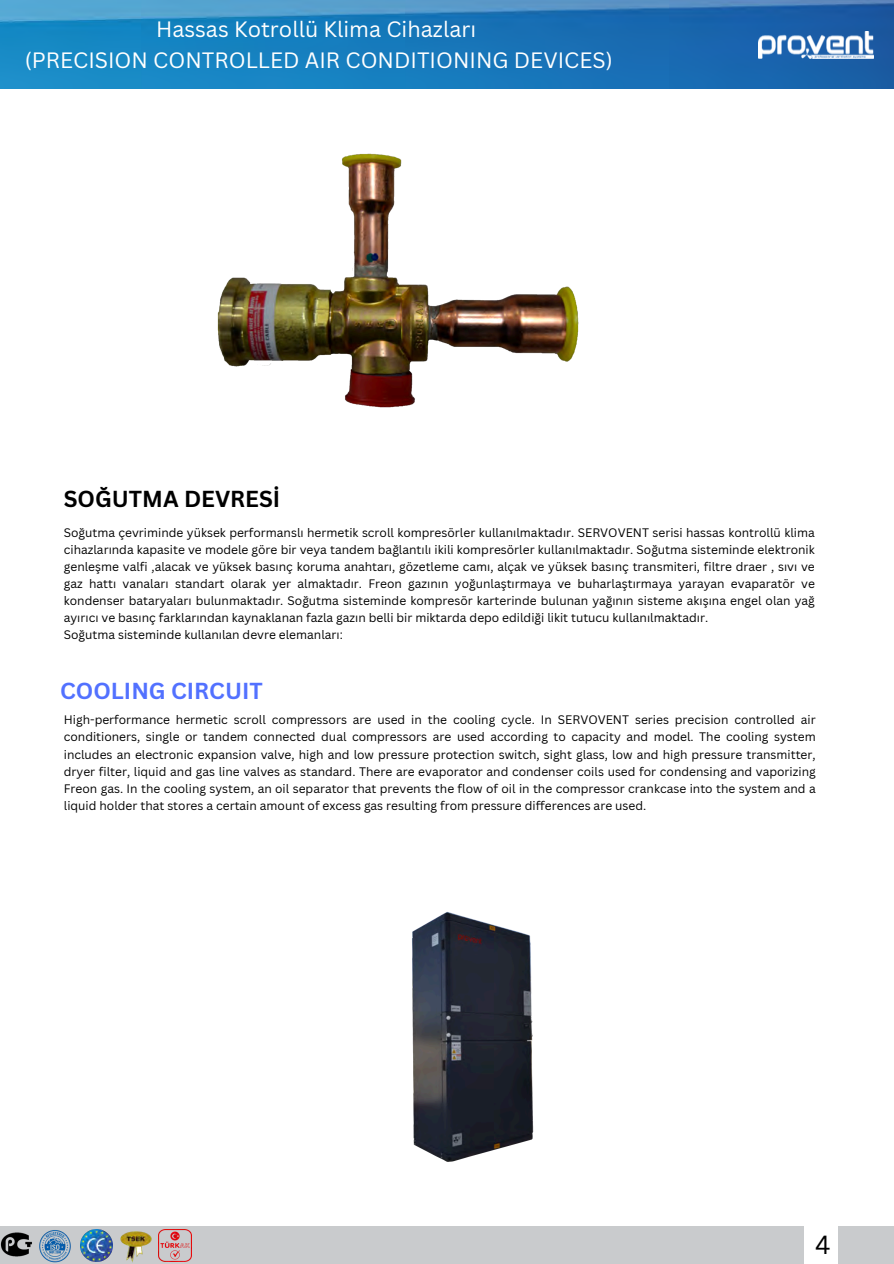
<style>
.page{position:relative;width:894px;height:1264px;background:#fff}
.page>*{position:absolute;margin:0;border:0;box-sizing:border-box;transform-origin:0 0}
.t1{font:25.5px "Canva Sans";color:#000}
.t2{font:700 22.5px "Canva Sans";color:#000}
.t3{font:700 22.5px "Canva Sans";color:#5271ff}
.t4{font:21.6px/30.3px "Canva Sans";color:#fff;text-align:center}
.t5{font:12px/17px "Canva Sans";color:#000;text-align:justify}
</style>
<div class="page">
<img style="left:0;top:0;width:893px;height:89px">
<img style="left:758px;top:31px;width:115px;height:27px">
<div style="left:0;top:1226px;width:803px;height:37px;background:#c9cbcd"></div>
<img style="left:309px;top:911px;width:277px;height:331px">
<img style="left:117px;top:1228px;width:38px;height:35px">
<img style="left:87px;top:1229px;width:25px;height:32px">
<img style="left:22px;top:1226px;width:65px;height:37px">
<img style="left:159px;top:1228px;width:32px;height:33px">
<img style="left:0;top:1226px;width:34px;height:36px">
<img style="left:217px;top:153px;width:362px;height:255px">
<p class="t4" style="left:25px;top:14px;width:589px">Hassas Kotrollü Klima Cihazları<br>(PRECISION CONTROLLED AIR CONDITIONING DEVICES)</p>
<p class="t2" style="left:64px;top:482px;width:218px">SOĞUTMA DEVRESİ</p>
<p class="t5" style="left:64px;top:523px;width:752px">Soğutma çevriminde yüksek performanslı hermetik scroll kompresörler kullanılmaktadır. SERVOVENT serisi hassas kontrollü klima cihazlarında kapasite ve modele göre bir veya tandem bağlantılı ikili kompresörler kullanılmaktadır. Soğutma sisteminde elektronik genleşme valfi ,alacak ve yüksek basınç koruma anahtarı, gözetleme camı, alçak ve yüksek basınç transmiteri, filtre draer , sıvı ve gaz hattı vanaları standart olarak yer almaktadır. Freon gazının yoğunlaştırmaya ve buharlaştırmaya yarayan evaparatör ve kondenser bataryaları bulunmaktadır. Soğutma sisteminde kompresör karterinde bulunan yağının sisteme akışına engel olan yağ ayırıcı ve basınç farklarından kaynaklanan fazla gazın belli bir miktarda depo edildiği likit tutucu kullanılmaktadır.</p>
<p class="t5" style="left:64px;top:625px;width:280px">Soğutma sisteminde kullanılan devre elemanları:</p>
<p class="t3" style="left:60px;top:675px;width:204px">COOLING CIRCUIT</p>
<p class="t5" style="left:64px;top:711px;width:753px">High-performance hermetic scroll compressors are used in the cooling cycle. In SERVOVENT series precision controlled air conditioners, single or tandem connected dual compressors are used according to capacity and model. The cooling system includes an electronic expansion valve, high and low pressure protection switch, sight glass, low and high pressure transmitter, dryer filter, liquid and gas line valves as standard. There are evaporator and condenser coils used for condensing and vaporizing Freon gas. In the cooling system, an oil separator that prevents the flow of oil in the compressor crankcase into the system and a liquid holder that stores a certain amount of excess gas resulting from pressure differences are used.</p>
<p class="t1" style="left:815px;top:1226px;width:17px">4</p>
</div>
